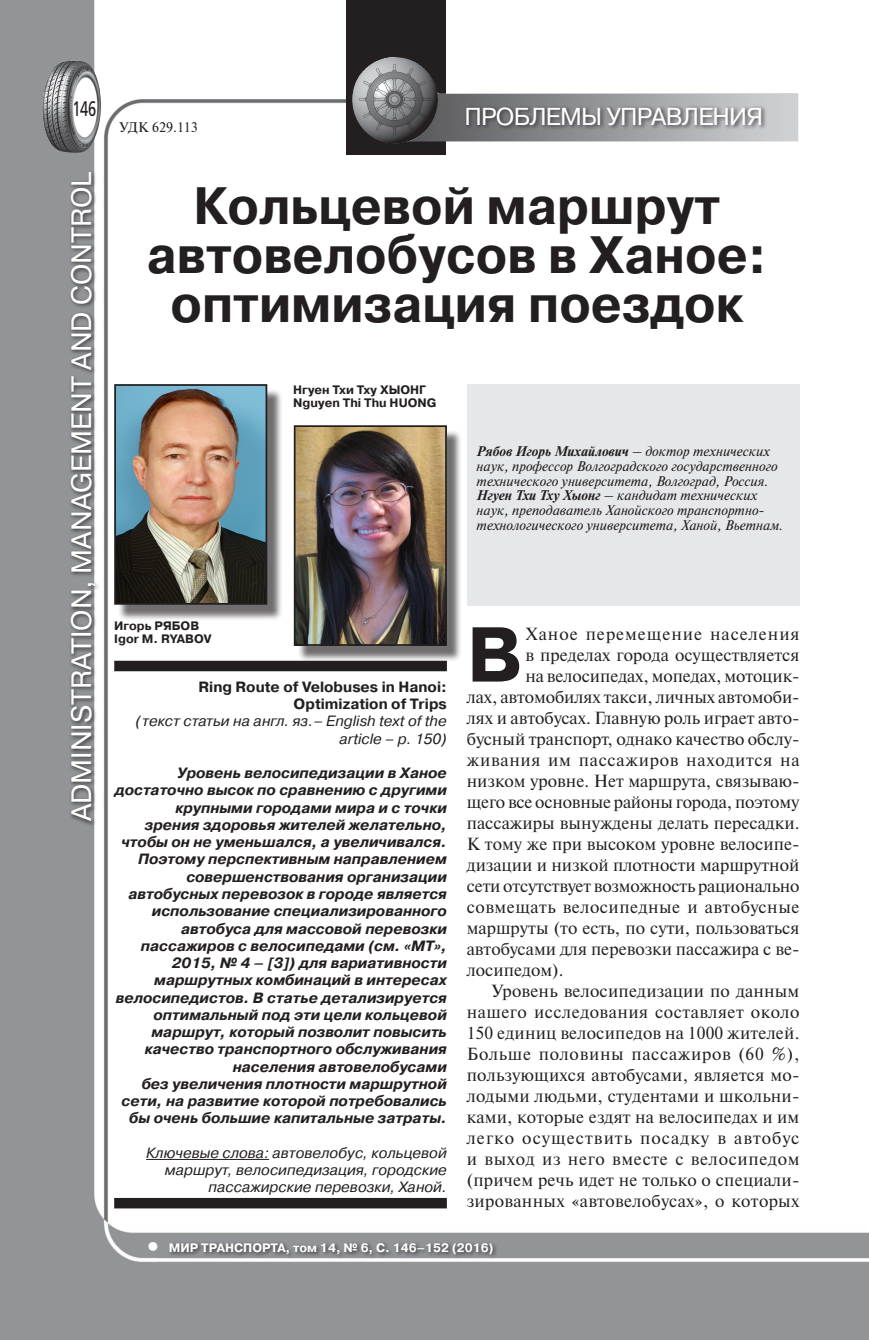
<style>
.page{position:relative;width:869px;height:1340px;background:#fff}
.page>*{position:absolute;margin:0;border:0;box-sizing:border-box;transform-origin:0 0}
.Буквица{font:700 77.52px "Pragmatica C";color:#231f20}
.Zagolovok{font:700 52.5px/49px "Pragmatica C";color:#231f20;text-align:center;scale:.95 1}
.t1{font:28px "Pragmatica C";color:#fff}
.t2{font:24.5px "Pragmatica C";letter-spacing:-.03em;color:#fff}
.t3{font:700 24.5px "Pragmatica C";color:#fff}
.колонцифра{font:21px "Free Set C";color:#231f20;scale:.7 1}
.Буквица-2{font:17.5px "Newton C";color:#231f20}
.Text{font:17.5px/21px "Newton C";letter-spacing:.01em;color:#231f20}
.Буквица-3{font:17.5px "Newton C";letter-spacing:.03em;color:#231f20}
.Буквица-4{font:17.5px "Newton C";letter-spacing:.04em;color:#231f20}
.Буквица-5{font:17.5px "Newton C";letter-spacing:.055em;color:#231f20}
.Vrez2{font:italic 700 14.88px/17.3px "Pragmatica C";color:#231f20;text-align:right}
.Vrez2-2{font:italic 14.88px/17.3px "Pragmatica C";color:#231f20;text-align:right}
.Vrez2-3{font:700 14.88px/17.3px "Pragmatica C";color:#231f20;text-align:right}
.Autor{font:italic 14px/14.9px "Newton C";color:#231f20}
.t4{font:14px "Newton C";color:#231f20}
.Autor_1{font:700 12.25px "Pragmatica C";color:#231f20}
.Подвал_топ{font:700 12.25px "Pragmatica C";color:#fff}
.s1{font-weight:700}
</style>
<div class="page">
<img style="left:0;top:0;width:868px;height:1339px">
<img style="left:42px;top:61px;width:33px;height:84px">
<div style="left:69px;top:169px;width:31px;height:658px;background:#231f20;opacity:.75"></div>
<div style="left:346px;top:0;width:99px;height:155px;background:#231f20"></div>
<img style="left:450px;top:57px;width:347px;height:86px">
<div style="left:464px;top:105px;width:302px;height:26px;background:#231f20;opacity:.75"></div>
<img style="left:337px;top:57px;width:113px;height:90px">
<div style="left:114px;top:1197px;width:332px;height:11px;background:#231f20"></div>
<div style="left:118px;top:389px;width:164px;height:232px;background:#231f20;opacity:.65"></div>
<img style="left:117px;top:387px;width:147px;height:214px">
<div style="left:114px;top:384px;width:153px;height:220px;border:2px solid #231f20"></div>
<div style="left:297px;top:430px;width:164px;height:232px;background:#231f20;opacity:.65"></div>
<img style="left:297px;top:428px;width:146px;height:215px">
<div style="left:294px;top:425px;width:152px;height:221px;border:2px solid #231f20"></div>
<hr style="left:146px;top:1159px;width:123px;height:1px;background:#231f20">
<div style="left:114px;top:660px;width:332px;height:11px;background:#231f20"></div>
<div style="left:466px;top:384px;width:333px;height:221px;background:#e6e7e9"></div>
<div style="left:168px;top:1240px;width:330px;height:20px;background:#231f20;opacity:.75"></div>
<p class="колонцифра" style="left:72px;top:97px;width:35px">146</p>
<h3 class="t1" style="left:66px;top:821px;width:651px;rotate:-90deg">ADMINISTRATION, MANAGEMENT AND CONTROL</h3>
<p class="t4" style="left:119px;top:119px;width:80px">УДК 629. 113</p>
<h3 class="t2" style="left:464px;top:103px;width:300px">ПРОБЛЕМЫ УПРАВЛЕНИЯ</h3>
<p class="Zagolovok" style="left:146px;top:182px;width:654px">Кольцевой маршрут автовелобусов в Ханое: оптимизация поездок</p>
<p class="Autor_1" style="left:293px;top:382px;width:134px">Нгуен Тхи Тху ХЫОНГ</p>
<p class="Autor_1" style="left:293px;top:396px;width:145px">Nguyen Thi Thu HUONG</p>
<p class="Autor" style="left:476px;top:443px;width:302px"><span class="s1">Рябов Игорь Михайлович</span> – доктор технических наук, профессор Волгоградского государственного технического университета, Волгоград, Россия.</p>
<p class="Autor" style="left:476px;top:488px;width:308px"><span class="s1">Нгуен Тхи Тху Хыонг</span> – кандидат технических наук, преподаватель Ханойского транспортно&shy;технологического университета, Ханой, Вьетнам.</p>
<p class="Autor_1" style="left:114px;top:618px;width:86px">Игорь РЯБОВ</p>
<p class="Autor_1" style="left:114px;top:631px;width:99px">Igor M. RYABOV</p>
<p class="Vrez2-3" style="left:198px;top:678px;width:250px">Ring Route of Velobuses in Hanoi:<br>Optimization of Trips</p>
<p class="Vrez2-2" style="left:136px;top:712px;width:312px">(текст статьи на англ. яз.– English text of the article – p. 150)</p>
<p class="Vrez2" style="left:115px;top:764px;width:333px">Уровень велосипедизации в Ханое достаточно высок по сравнению с другими крупными городами мира и с точки<br>зрения здоровья жителей желательно, чтобы он не уменьшался, а увеличивался.<br>Поэтому перспективным направлением совершенствования организации автобусных перевозок в городе является использование специализированного автобуса для массовой перевозки пассажиров с велосипедами (см. «МТ», 2015, № 4 – [3]) для вариативности маршрутных комбинаций в интересах велосипедистов. В статье детализируется оптимальный под эти цели кольцевой маршрут, который позволит повысить качество транспортного обслуживания населения автовелобусами<br>без увеличения плотности маршрутной сети, на развитие которой потребовались бы очень большие капитальные затраты.</p>
<p class="Vrez2-2" style="left:146px;top:1144px;width:302px">Ключевые слова: автовелобус, кольцевой маршрут, велосипедизация, городские пассажирские перевозки, Ханой.</p>
<p class="Буквица" style="left:466px;top:612px;width:58px">В</p>
<p class="Буквица-5" style="left:525px;top:624px;width:275px">Ханое перемещение населения</p>
<p class="Буквица-2" style="left:525px;top:645px;width:275px">в пределах города осуществляется</p>
<p class="Буквица-2" style="left:525px;top:666px;width:273px">на велосипедах, мопедах, мотоцик-</p>
<p class="Буквица-2" style="left:466px;top:687px;width:334px">лах, автомобилях такси, личных автомоби-</p>
<p class="Буквица-2" style="left:466px;top:708px;width:334px">лях и автобусах. Главную роль играет авто-</p>
<p class="Буквица-2" style="left:466px;top:729px;width:334px">бусный транспорт, однако качество обслу-</p>
<p class="Буквица-4" style="left:466px;top:750px;width:334px">живания им пассажиров находится на</p>
<p class="Буквица-2" style="left:466px;top:771px;width:334px">низком уровне. Нет маршрута, связываю-</p>
<p class="Буквица-2" style="left:466px;top:792px;width:334px">щего все основные районы города, поэтому</p>
<p class="Буквица-2" style="left:466px;top:813px;width:331px">пассажиры вынуждены делать пересадки.</p>
<p class="Буквица-2" style="left:466px;top:834px;width:334px">К тому же при высоком уровне велосипе-</p>
<p class="Буквица-2" style="left:466px;top:855px;width:334px">дизации и низкой плотности маршрутной</p>
<p class="Буквица-2" style="left:466px;top:876px;width:334px">сети отсутствует возможность рационально</p>
<p class="Буквица-3" style="left:466px;top:897px;width:334px">совмещать велосипедные и автобусные</p>
<p class="Буквица-2" style="left:466px;top:918px;width:334px">маршруты (то есть, по сути, пользоваться</p>
<p class="Буквица-2" style="left:466px;top:939px;width:334px">автобусами для перевозки пассажира с ве-</p>
<p class="Буквица-2" style="left:466px;top:960px;width:95px">лосипедом).</p>
<p class="Text" style="left:466px;top:980px;width:334px;text-indent:25px">Уровень велосипедизации по данным нашего исследования составляет около 150 единиц велосипедов на 1000 жителей.<br>Больше половины пассажиров (60 %), пользующихся автобусами, является мо&shy;лодыми людьми, студентами и школьни&shy;ками, которые ездят на велосипедах и им легко осуществить посадку в автобус и выход из него вместе с велосипедом (причем речь идет не только о специали&shy;зированных «автовелобусах», о которых</p>
<h3 class="t3" style="left:145px;top:1232px;width:18px">•</h3>
<p class="Подвал_топ" style="left:169px;top:1241px;width:326px">МИР ТРАНСПОРТА, том 14, № 6, С. 146–152 (2016)</p>
</div>
